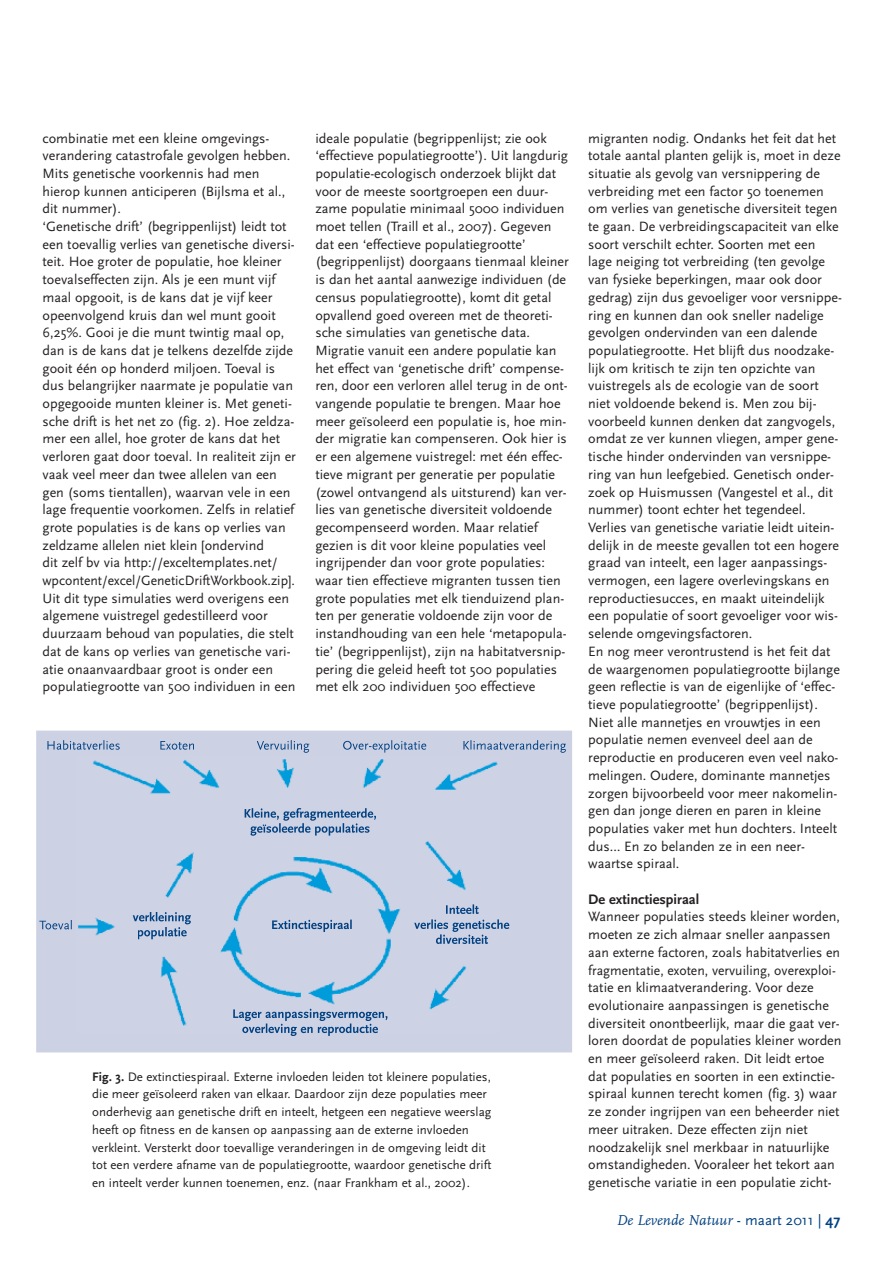
<style>
.page{position:relative;width:893px;height:1263px;background:#fff}
.page>*{position:absolute;margin:0;border:0;box-sizing:border-box;transform-origin:0 0}
.t1{font:italic 15px "FF Scala";color:#014181}
.t2{font:700 14.4px "Scala Sans";color:#231f20}
.t3{font:14.1px/17.7px "Scala Sans";color:#231f20}
.t4{font:12.9px/17.7px "Scala Sans";color:#231f20}
.s1{font-weight:700}
.s2{font-family:"Scala Sans";font-style:normal}
.s3{font-family:"Scala Sans";font-weight:700;font-style:normal}
</style>
<div class="page">
<div style="left:36px;top:731px;width:536px;height:321px;background:#cdd2e4"></div>
<svg style="left:47px;top:740px;width:73px;height:10px"></svg>
<svg style="left:160px;top:741px;width:34px;height:9px"></svg>
<svg style="left:39px;top:920px;width:33px;height:9px"></svg>
<svg style="left:257px;top:740px;width:52px;height:13px"></svg>
<svg style="left:343px;top:740px;width:83px;height:13px"></svg>
<svg style="left:245px;top:808px;width:71px;height:28px;background:#9aadcb"></svg>
<svg style="left:233px;top:1009px;width:94px;height:27px;background:#9db0cc"></svg>
<svg style="left:272px;top:920px;width:71px;height:12px"></svg>
<svg style="left:133px;top:912px;width:58px;height:27px;background:#9aaecb"></svg>
<svg style="left:414px;top:904px;width:74px;height:40px;background:#a6b6d1"></svg>
<svg style="left:463px;top:740px;width:75px;height:10px"></svg>
<p class="t3" style="left:43px;top:129px;width:255px">combinatie met een kleine omgevings&shy;verandering catastrofale gevolgen hebben.<br>Mits genetische voorkennis had men hierop kunnen anticiperen (Bijlsma et al., dit nummer).<br>‘Genetische drift’ (begrippenlijst) leidt tot een toevallig verlies van genetische diversi&shy;teit. Hoe groter de populatie, hoe kleiner toevalseffecten zijn. Als je een munt vijf maal opgooit, is de kans dat je vijf keer opeenvolgend kruis dan wel munt gooit 6,25%. Gooi je die munt twintig maal op, dan is de kans dat je telkens dezelfde zijde gooit één op honderd miljoen. Toeval is dus belangrijker naarmate je populatie van opgegooide munten kleiner is. Met geneti&shy;sche drift is het net zo (fig. 2). Hoe zeldza&shy;mer een allel, hoe groter de kans dat het verloren gaat door toeval. In realiteit zijn er vaak veel meer dan twee allelen van een gen (soms tientallen), waarvan vele in een lage frequentie voorkomen. Zelfs in relatief grote populaties is de kans op verlies van zeldzame allelen niet klein [ondervind<br>dit zelf bv via http://exceltemplates.net/ wpcontent/excel/GeneticDriftWorkbook.zip].<br>Uit dit type simulaties werd overigens een algemene vuistregel gedestilleerd voor duurzaam behoud van populaties, die stelt dat de kans op verlies van genetische vari&shy;atie onaanvaardbaar groot is onder een populatiegrootte van 500 individuen in een</p>
<p class="t3" style="left:315px;top:129px;width:255px">ideale populatie (begrippenlijst; zie ook ‘effectieve populatiegrootte’). Uit langdurig populatie-ecologisch onderzoek blijkt dat voor de meeste soortgroepen een duur&shy;zame populatie minimaal 5000 individuen moet tellen (Traill et al., 2007). Gegeven dat een ‘effectieve populatiegrootte’ (begrippenlijst) doorgaans tienmaal kleiner is dan het aantal aanwezige individuen (de census populatiegrootte), komt dit getal opvallend goed overeen met de theoreti&shy;sche simulaties van genetische data.<br>Migratie vanuit een andere populatie kan het effect van ‘genetische drift’ compense&shy;ren, door een verloren allel terug in de ont&shy;vangende populatie te brengen. Maar hoe meer geïsoleerd een populatie is, hoe min&shy;der migratie kan compenseren. Ook hier is er een algemene vuistregel: met één effec&shy;tieve migrant per generatie per populatie (zowel ontvangend als uitsturend) kan ver&shy;lies van genetische diversiteit voldoende gecompenseerd worden. Maar relatief gezien is dit voor kleine populaties veel ingrijpender dan voor grote populaties: waar tien effectieve migranten tussen tien grote populaties met elk tienduizend plan&shy;ten per generatie voldoende zijn voor de instandhouding van een hele ‘metapopula&shy;tie’ (begrippenlijst), zijn na habitatversnip&shy;pering die geleid heeft tot 500 populaties met elk 200 individuen 500 effectieve</p>
<p class="t3" style="left:588px;top:129px;width:255px">migranten nodig. Ondanks het feit dat het totale aantal planten gelijk is, moet in deze situatie als gevolg van versnippering de verbreiding met een factor 50 toenemen om verlies van genetische diversiteit tegen te gaan. De verbreidingscapaciteit van elke soort verschilt echter. Soorten met een lage neiging tot verbreiding (ten gevolge van fysieke beperkingen, maar ook door gedrag) zijn dus gevoeliger voor versnippe&shy;ring en kunnen dan ook sneller nadelige gevolgen ondervinden van een dalende populatiegrootte. Het blijft dus noodzake&shy;lijk om kritisch te zijn ten opzichte van vuistregels als de ecologie van de soort niet voldoende bekend is. Men zou bij&shy;voorbeeld kunnen denken dat zangvogels, omdat ze ver kunnen vliegen, amper gene&shy;tische hinder ondervinden van versnippe&shy;ring van hun leefgebied. Genetisch onder&shy;zoek op Huismussen (Vangestel et al., dit nummer) toont echter het tegendeel.<br>Verlies van genetische variatie leidt uitein&shy;delijk in de meeste gevallen tot een hogere graad van inteelt, een lager aanpassings&shy;vermogen, een lagere overlevingskans en reproductiesucces, en maakt uiteindelijk een populatie of soort gevoeliger voor wis&shy;selende omgevingsfactoren.<br>En nog meer verontrustend is het feit dat de waargenomen populatiegrootte bijlange geen reflectie is van de eigenlijke of ‘effec&shy;tieve populatiegrootte’ (begrippenlijst).<br>Niet alle mannetjes en vrouwtjes in een populatie nemen evenveel deel aan de reproductie en produceren even veel nako&shy;melingen. Oudere, dominante mannetjes zorgen bijvoorbeeld voor meer nakomelin&shy;gen dan jonge dieren en paren in kleine populaties vaker met hun dochters. Inteelt dus… En zo belanden ze in een neer&shy;waartse spiraal.</p>
<p class="t2" style="left:588px;top:890px;width:112px">De extinctiespiraal</p>
<p class="t3" style="left:588px;top:908px;width:255px">Wanneer populaties steeds kleiner worden, moeten ze zich almaar sneller aanpassen aan externe factoren, zoals habitatverlies en fragmentatie, exoten, vervuiling, overexploi&shy;tatie en klimaatverandering. Voor deze evolutionaire aanpassingen is genetische diversiteit onontbeerlijk, maar die gaat ver&shy;loren doordat de populaties kleiner worden en meer geïsoleerd raken. Dit leidt ertoe dat populaties en soorten in een extinctie&shy;spiraal kunnen terecht komen (fig. 3) waar ze zonder ingrijpen van een beheerder niet meer uitraken. Deze effecten zijn niet noodzakelijk snel merkbaar in natuurlijke omstandigheden. Vooraleer het tekort aan genetische variatie in een populatie zicht-</p>
<p class="t4" style="left:92px;top:1067px;width:401px"><span class="s1">Fig. 3.</span> De extinctiespiraal. Externe invloeden leiden tot kleinere populaties, die meer geïsoleerd raken van elkaar. Daardoor zijn deze populaties meer onderhevig aan genetische drift en inteelt, hetgeen een negatieve weerslag heeft op fitness en de kansen op aanpassing aan de externe invloeden verkleint. Versterkt door toevallige veranderingen in de omgeving leidt dit tot een verdere afname van de populatiegrootte, waardoor genetische drift en inteelt verder kunnen toenemen, enz. (naar Frankham et al., 2002).</p>
<p class="t1" style="left:616px;top:1211px;width:226px">De Levende Natuur <span class="s2">- maart 2011 |</span> <span class="s3">47</span></p>
</div>
